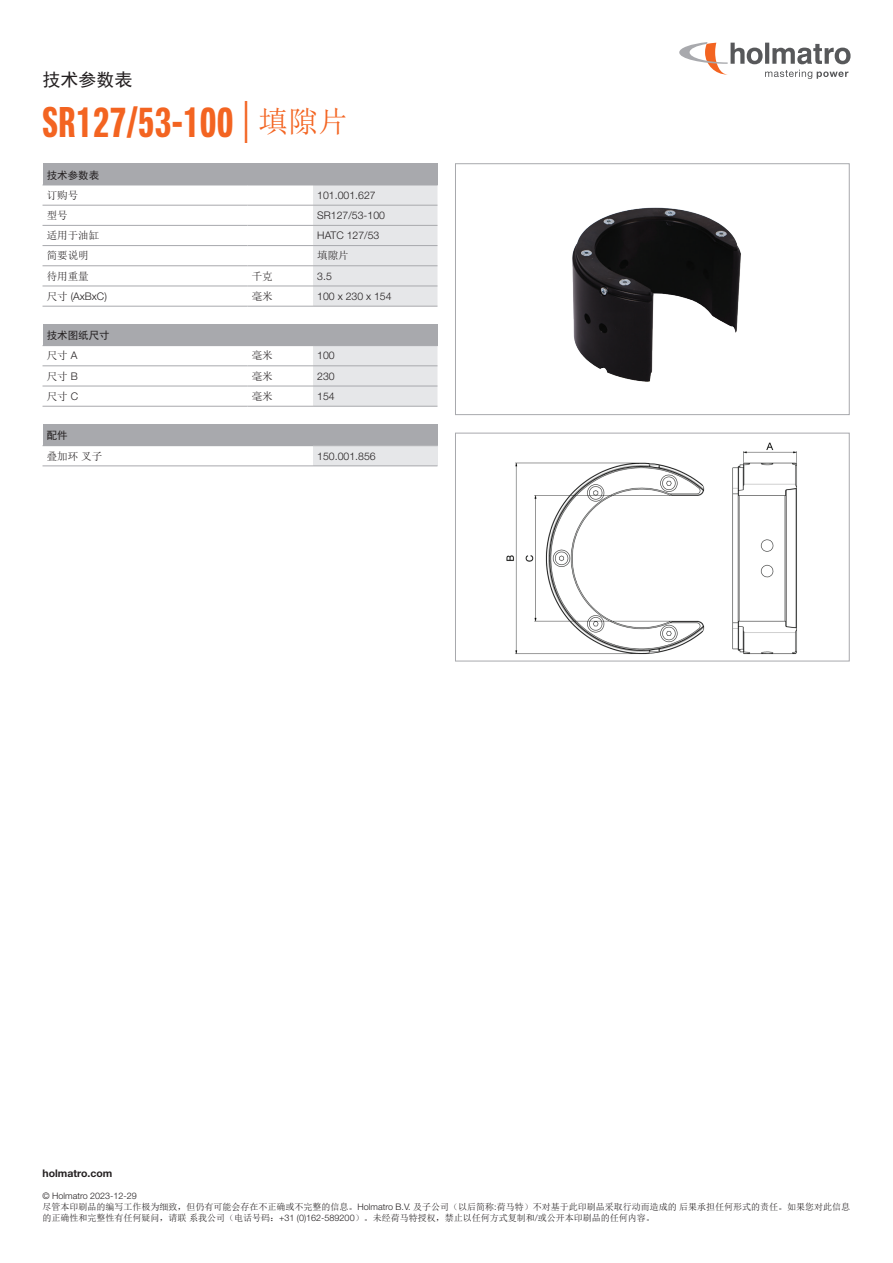
<style>
.page{position:relative;width:893px;height:1263px;background:#fff}
.page>*{position:absolute;margin:0;border:0;box-sizing:border-box;transform-origin:0 0}
.t1{font:700 42px "Neue Helvetica Pro 79 Cm";letter-spacing:.02em;color:#f36421}
.t2{font:18px "Sim Hei";color:#231f20}
.t3{font:300 10.5px "Helvetica Neue LT Std";color:#231f20}
.t4{font:10.5px "Sim Sun";color:#231f20}
.t5{font:10.5px "Sim Hei";color:#231f20}
.t6{font:700 10.5px "Helvetica Neue LT Std";color:#231f20}
.t7{font:9px/10.8px "Sim Sun";color:#231f20}
.t8{font:300 9px "Helvetica Neue LT Std";color:#231f20}
.s1{font-family:"Helvetica Neue LT Std";font-weight:300}
.s2{font-family:"Sim Sun";font-weight:400;font-size:30px}
.s3{font-family:"Sim Sun";font-weight:400}
</style>
<div class="page">
<svg style="left:679px;top:42px;width:171px;height:37px"></svg>
<div style="left:43px;top:164px;width:394px;height:21px;background:#a8a9ad"></div>
<svg style="left:313px;top:164px;width:125px;height:142px"></svg>
<hr style="left:43px;top:185px;width:204px;height:1px;background:#a8a9ad">
<hr style="left:247px;top:185px;width:66px;height:1px;background:#a8a9ad">
<hr style="left:313px;top:185px;width:125px;height:1px;background:#a8a9ad">
<hr style="left:43px;top:205px;width:204px;height:1px;background:#a8a9ad">
<hr style="left:247px;top:205px;width:66px;height:1px;background:#a8a9ad">
<hr style="left:313px;top:205px;width:124px;height:1px;background:#a8a9ad">
<hr style="left:43px;top:225px;width:204px;height:1px;background:#a8a9ad">
<hr style="left:247px;top:225px;width:66px;height:1px;background:#a8a9ad">
<hr style="left:313px;top:225px;width:124px;height:1px;background:#a8a9ad">
<hr style="left:43px;top:245px;width:204px;height:1px;background:#a8a9ad">
<hr style="left:247px;top:245px;width:66px;height:1px;background:#a8a9ad">
<hr style="left:313px;top:245px;width:124px;height:1px;background:#a8a9ad">
<hr style="left:43px;top:265px;width:204px;height:1px;background:#a8a9ad">
<hr style="left:247px;top:265px;width:66px;height:1px;background:#a8a9ad">
<hr style="left:313px;top:265px;width:124px;height:1px;background:#a8a9ad">
<hr style="left:43px;top:306px;width:204px;height:1px;background:#a8a9ad">
<hr style="left:43px;top:286px;width:204px;height:1px;background:#a8a9ad">
<hr style="left:247px;top:306px;width:66px;height:1px;background:#a8a9ad">
<hr style="left:247px;top:286px;width:66px;height:1px;background:#a8a9ad">
<hr style="left:313px;top:306px;width:124px;height:1px;background:#a8a9ad">
<hr style="left:313px;top:286px;width:124px;height:1px;background:#a8a9ad">
<div style="left:43px;top:324px;width:394px;height:22px;background:#a8a9ad"></div>
<svg style="left:313px;top:324px;width:125px;height:82px"></svg>
<hr style="left:313px;top:345px;width:125px;height:1px;background:#a8a9ad">
<hr style="left:43px;top:366px;width:204px;height:1px;background:#a8a9ad">
<hr style="left:247px;top:366px;width:66px;height:1px;background:#a8a9ad">
<hr style="left:313px;top:366px;width:124px;height:1px;background:#a8a9ad">
<hr style="left:43px;top:406px;width:204px;height:1px;background:#a8a9ad">
<hr style="left:43px;top:386px;width:204px;height:1px;background:#a8a9ad">
<hr style="left:247px;top:406px;width:66px;height:1px;background:#a8a9ad">
<hr style="left:247px;top:386px;width:66px;height:1px;background:#a8a9ad">
<hr style="left:313px;top:406px;width:124px;height:1px;background:#a8a9ad">
<hr style="left:313px;top:386px;width:124px;height:1px;background:#a8a9ad">
<div style="left:43px;top:424px;width:394px;height:22px;background:#a8a9ad"></div>
<div style="left:313px;top:446px;width:124px;height:20px;background:#e6e7e9"></div>
<svg style="left:437px;top:424px;width:1px;height:21px"></svg>
<hr style="left:43px;top:466px;width:270px;height:1px;background:#a8a9ad">
<hr style="left:313px;top:466px;width:124px;height:1px;background:#a8a9ad">
<hr style="left:313px;top:445px;width:125px;height:1px;background:#a8a9ad">
<img style="left:506px;top:442px;width:291px;height:213px">
<div style="left:455px;top:433px;width:394px;height:228px;border:1px solid #a8a9ad"></div>
<img style="left:572px;top:207px;width:169px;height:175px">
<div style="left:455px;top:164px;width:394px;height:251px;border:1px solid #a8a9ad"></div>
<h2 class="t2" style="left:43px;top:70px;width:91px">技术参数表</h2>
<h1 class="t1" style="left:43px;top:97px;width:307px">SR127/53-100 <span class="s1">|</span> <span class="s2">填隙片</span></h1>
<p class="t5" style="left:47px;top:170px;width:54px">技术参数表</p>
<p class="t4" style="left:47px;top:190px;width:33px">订购号</p>
<p class="t3" style="left:317px;top:189px;width:60px">101.001.627</p>
<p class="t4" style="left:47px;top:210px;width:22px">型号</p>
<p class="t3" style="left:317px;top:209px;width:69px">SR127/53-100</p>
<p class="t4" style="left:47px;top:230px;width:54px">适用于油缸</p>
<p class="t3" style="left:317px;top:229px;width:64px">HATC 127/53</p>
<p class="t4" style="left:47px;top:250px;width:43px">简要说明</p>
<p class="t4" style="left:317px;top:250px;width:33px">填隙片</p>
<p class="t4" style="left:47px;top:271px;width:43px">待用重量</p>
<p class="t4" style="left:252px;top:271px;width:22px">千克</p>
<p class="t3" style="left:317px;top:269px;width:16px">3.5</p>
<p class="t3" style="left:47px;top:290px;width:62px"><span class="s3">尺寸</span> (AxBxC)</p>
<p class="t4" style="left:252px;top:291px;width:22px">毫米</p>
<p class="t3" style="left:317px;top:290px;width:76px">100 x 230 x 154</p>
<p class="t5" style="left:47px;top:330px;width:64px">技术图纸尺寸</p>
<p class="t4" style="left:47px;top:350px;width:32px">尺寸 <span class="s1">A</span></p>
<p class="t4" style="left:252px;top:350px;width:22px">毫米</p>
<p class="t3" style="left:317px;top:349px;width:19px">100</p>
<p class="t4" style="left:47px;top:371px;width:32px">尺寸 <span class="s1">B</span></p>
<p class="t4" style="left:252px;top:371px;width:22px">毫米</p>
<p class="t3" style="left:317px;top:369px;width:19px">230</p>
<p class="t4" style="left:47px;top:391px;width:33px">尺寸 <span class="s1">C</span></p>
<p class="t4" style="left:252px;top:391px;width:22px">毫米</p>
<p class="t3" style="left:317px;top:390px;width:19px">154</p>
<p class="t5" style="left:47px;top:430px;width:22px">配件</p>
<p class="t4" style="left:47px;top:450px;width:57px">叠加环叉子</p>
<p class="t3" style="left:317px;top:449px;width:60px">150.001.856</p>
<p class="t6" style="left:43px;top:1167px;width:71px">holmatro.com</p>
<p class="t8" style="left:43px;top:1190px;width:96px">© Holmatro 2023-12-29</p>
<p class="t7" style="left:43px;top:1201px;width:809px">尽管本印刷品的编写工作极为细致，但仍有可能会存在不正确或不完整的信息。<span class="s1">Holmatro B.V.</span> 及子公司（以后简称<span class="s1">:</span>荷马特）不对基于此印刷品采取行动而造成的后果承担任何形式的责任。如果您对此信息的正确性和完整性有任何疑问，请联系我公司（电话号码：<span class="s1">+31 (0)162-589200</span>）。未经荷马特授权，禁止以任何方式复制和<span class="s1">/</span>或公开本印刷品的任何内容。</p>
</div>
